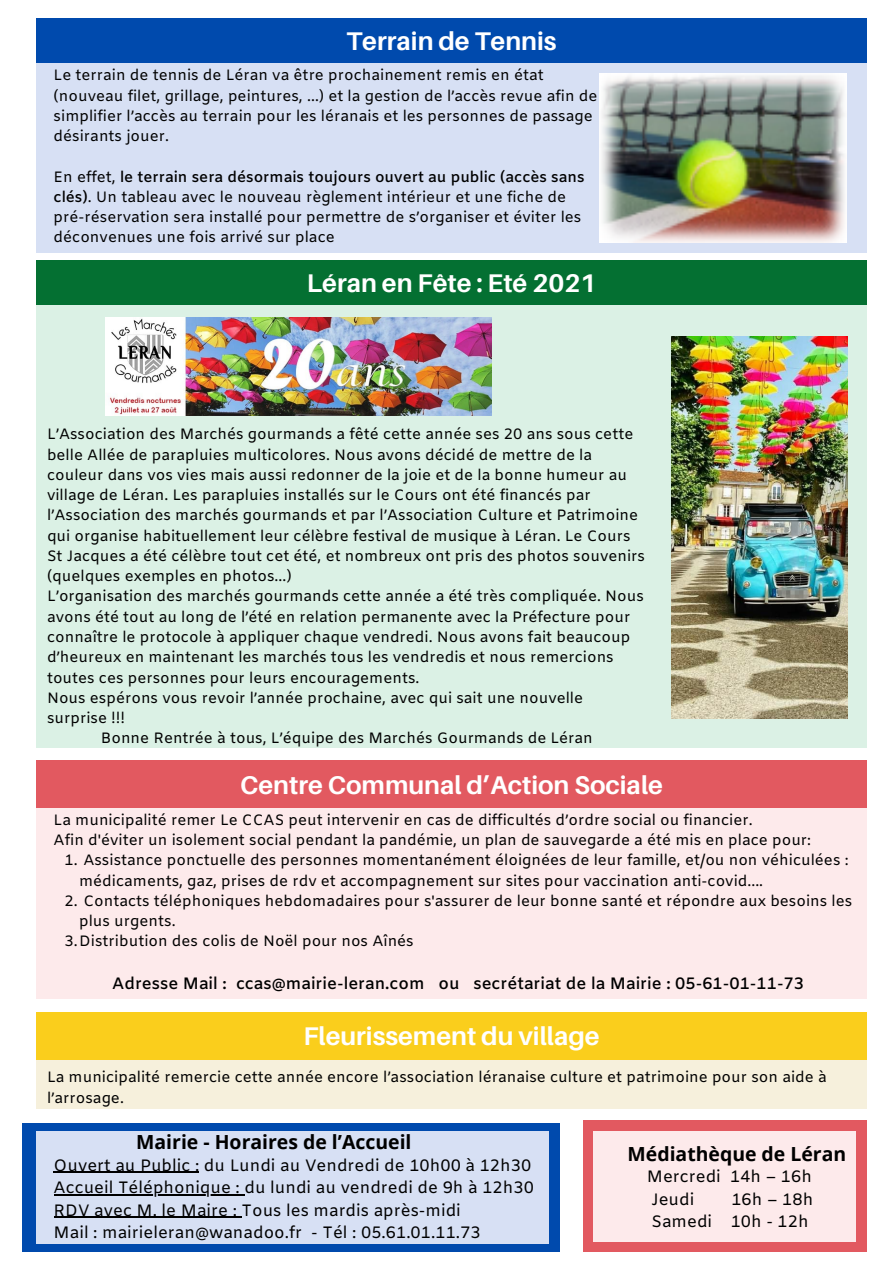
<style>
.page{position:relative;width:894px;height:1264px;background:#fff}
.page>*{position:absolute;margin:0;border:0;box-sizing:border-box;transform-origin:0 0}
.t1{font:700 25.5px "Aileron";color:#fff}
.t2{font:700 19.35px "Open Sans";color:#000}
.t3{font:16.5px "Amiko";color:#000}
.t4{font:600 16.5px "Amiko";color:#000}
.t5{font:15px/20.2px "Amiko";color:#000}
.s1{font-weight:600}
</style>
<div class="page">
<div style="left:36px;top:18px;width:830px;height:45px;background:#004aad"></div>
<div style="left:36px;top:63px;width:830px;height:189px;background:#d7e0f4"></div>
<img style="left:599px;top:73px;width:247px;height:169px">
<div style="left:36px;top:260px;width:830px;height:45px;background:#047032"></div>
<div style="left:36px;top:305px;width:830px;height:443px;background:#dbf1e5"></div>
<div style="left:36px;top:760px;width:830px;height:49px;background:#e25960"></div>
<img style="left:105px;top:317px;width:386px;height:98px">
<img style="left:671px;top:336px;width:176px;height:382px">
<div style="left:36px;top:808px;width:830px;height:191px;background:#fdeaeb"></div>
<div style="left:36px;top:1011px;width:830px;height:49px;background:#face1c"></div>
<div style="left:23px;top:1123px;width:537px;height:128px;background:#004aad"></div>
<div style="left:36px;top:1131px;width:512px;height:112px;background:#d7e0f4"></div>
<div style="left:36px;top:1059px;width:830px;height:49px;background:#f6f0dc"></div>
<div style="left:583px;top:1119px;width:284px;height:132px;background:#e25960"></div>
<div style="left:593px;top:1131px;width:263px;height:110px;background:#fdeaeb"></div>
<hr style="left:54px;top:1171px;width:145px;height:1px;background:#000">
<hr style="left:54px;top:1194px;width:190px;height:1px;background:#000">
<hr style="left:54px;top:1216px;width:187px;height:1px;background:#000">
<p class="t1" style="left:346px;top:25px;width:212px">Terrain de Tennis</p>
<p class="t5" style="left:54px;top:66px;width:545px">Le terrain de tennis de Léran va être prochainement remis en état (nouveau filet, grillage, peintures, …) et la gestion de l’accès revue afin de simplifier l’accès au terrain pour les léranais et les personnes de passage désirants jouer.</p>
<p class="t5" style="left:54px;top:168px;width:532px">En effet, <span class="s1">le terrain sera désormais toujours ouvert au public (accès sans clés)</span>. Un tableau avec le nouveau règlement intérieur et une fiche de pré-réservation sera installé pour permettre de s’organiser et éviter les déconvenues une fois arrivé sur place</p>
<p class="t1" style="left:307px;top:268px;width:291px">Léran en Fête : Eté 2021</p>
<p class="t5" style="left:47px;top:425px;width:599px">L’Association des Marchés gourmands a fêté cette année ses 20 ans sous cette belle Allée de parapluies multicolores. Nous avons décidé de mettre de la couleur dans vos vies mais aussi redonner de la joie et de la bonne humeur au village de Léran. Les parapluies installés sur le Cours ont été financés par l’Association des marchés gourmands et par l’Association Culture et Patrimoine qui organise habituellement leur célèbre festival de musique à Léran. Le Cours St Jacques a été célèbre tout cet été, et nombreux ont pris des photos souvenirs (quelques exemples en photos…)</p>
<p class="t5" style="left:47px;top:587px;width:598px">L’organisation des marchés gourmands cette année a été très compliquée. Nous avons été tout au long de l’été en relation permanente avec la Préfecture pour connaître le protocole à appliquer chaque vendredi. Nous avons fait beaucoup d’heureux en maintenant les marchés tous les vendredis et nous remercions toutes ces personnes pour leurs encouragements.</p>
<p class="t5" style="left:47px;top:688px;width:537px">Nous espérons vous revoir l’année prochaine, avec qui sait une nouvelle surprise !!!</p>
<p class="t5" style="left:101px;top:729px;width:493px">Bonne Rentrée à tous, L’équipe des Marchés Gourmands de Léran</p>
<p class="t1" style="left:240px;top:769px;width:424px">Centre Communal d’Action Sociale</p>
<p class="t5" style="left:54px;top:810px;width:700px">La municipalité remer Le CCAS peut intervenir en cas de difficultés d’ordre social ou financier.</p>
<p class="t5" style="left:54px;top:831px;width:758px">Afin d'éviter un isolement social pendant la pandémie, un plan de sauvegarde a été mis en place pour:</p>
<p class="t5" style="left:79px;top:851px;width:770px;text-indent:-15px">1. Assistance ponctuelle des personnes momentanément éloignées de leur famille, et/ou non véhiculées : médicaments, gaz, prises de rdv et accompagnement sur sites pour vaccination anti-covid....</p>
<p class="t5" style="left:79px;top:891px;width:774px;text-indent:-15px">2. Contacts téléphoniques hebdomadaires pour s'assurer de leur bonne santé et répondre aux besoins les plus urgents.</p>
<p class="t5" style="left:64px;top:932px;width:351px">3.Distribution des colis de Noël pour nos Aînés</p>
<p class="t4" style="left:112px;top:973px;width:693px">Adresse Mail : ccas@mairie-leran.com ou secrétariat de la Mairie : 05-61-01-11-73</p>
<p class="t1" style="left:303px;top:1020px;width:298px">Fleurissement du village</p>
<p class="t5" style="left:47px;top:1068px;width:781px">La municipalité remercie cette année encore l’association léranaise culture et patrimoine pour son aide à l’arrosage.</p>
<p class="t2" style="left:136px;top:1128px;width:277px">Mairie - Horaires de l’Accueil</p>
<p class="t3" style="left:54px;top:1155px;width:479px">Ouvert au Public : du Lundi au Vendredi de 10h00 à 12h30</p>
<p class="t3" style="left:54px;top:1177px;width:481px">Accueil Téléphonique : du lundi au vendredi de 9h à 12h30</p>
<p class="t3" style="left:54px;top:1200px;width:408px">RDV avec M. le Maire : Tous les mardis après-midi</p>
<p class="t3" style="left:54px;top:1222px;width:428px">Mail : mairieleran@wanadoo.fr - Tél : 05.61.01.11.73</p>
<p class="t2" style="left:627px;top:1140px;width:220px">Médiathèque de Léran</p>
<p class="t3" style="left:646px;top:1166px;width:166px">Mercredi 14h – 16h</p>
<p class="t3" style="left:651px;top:1189px;width:44px">Jeudi</p>
<p class="t3" style="left:731px;top:1189px;width:83px">16h – 18h</p>
<p class="t3" style="left:651px;top:1211px;width:159px">Samedi 10h - 12h</p>
</div>
